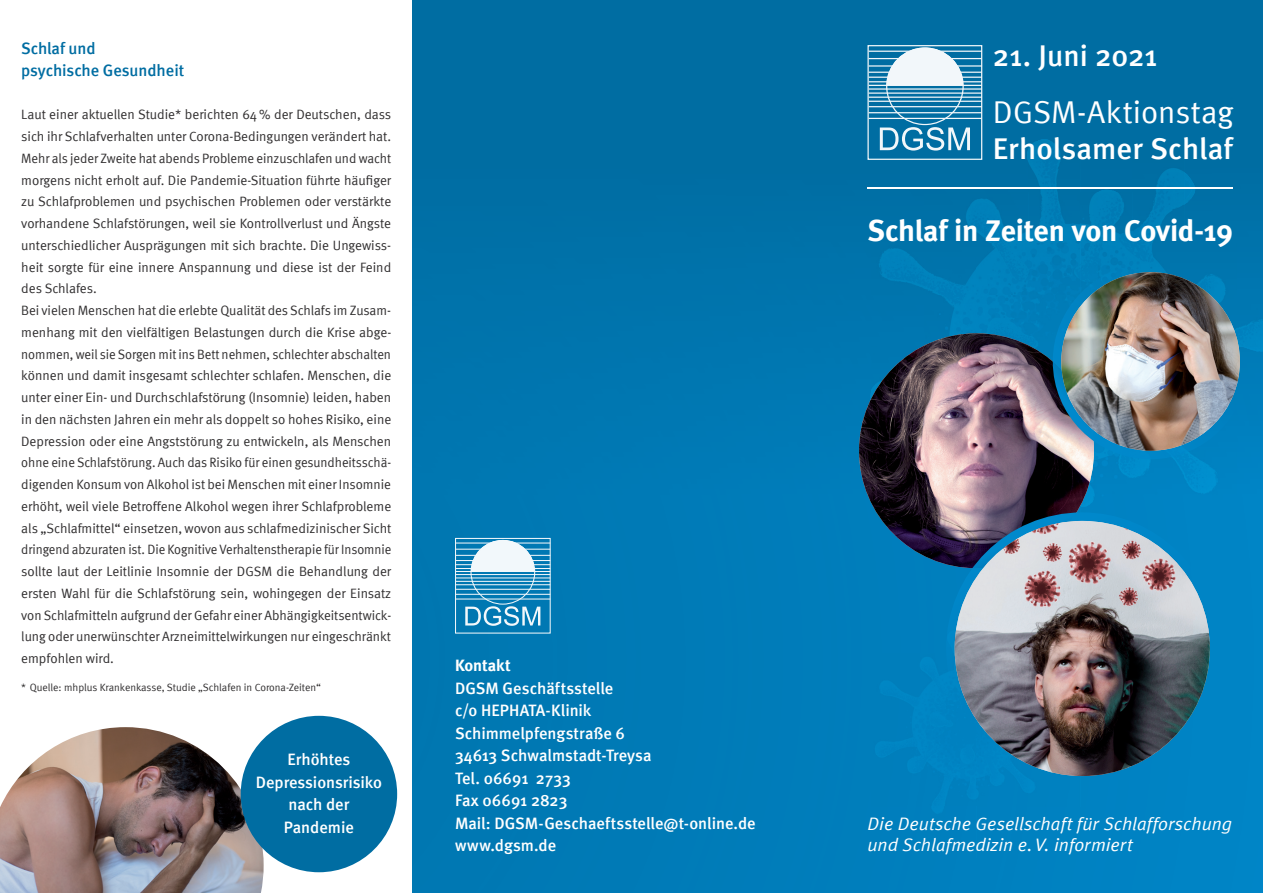
<style>
.page{position:relative;width:1263px;height:893px;background:#fff}
.page>*{position:absolute;margin:0;border:0;box-sizing:border-box;transform-origin:0 0}
.t1{font:31.5px "Meta Normal";letter-spacing:.005em;color:#fff}
.t2{font:500 30px "Meta";color:#fff}
.t3{font:700 30px "Meta";letter-spacing:-.01em;color:#fff}
.t4{font:italic 18px/21.6px "Meta Normal";color:#fff}
.t5{font:500 16.5px/22.5px "Meta";color:#fff}
.t6{font:500 16.5px/21.8px "Meta";letter-spacing:-.005em;color:#006da2}
.t7{font:700 16.5px "Meta";letter-spacing:-.005em;color:#fff}
.t8{font:13.5px/21.8px "Meta Normal";color:#312f30}
.t9{font:10.5px "Meta Normal";color:#312f30}
</style>
<div class="page">
<img style="left:412px;top:0;width:315px;height:893px">
<div style="left:727px;top:0;width:485px;height:205px;background:#006da2"></div>
<img style="left:1212px;top:0;width:51px;height:893px">
<div style="left:727px;top:205px;width:197px;height:162px;background:#0074ac"></div>
<img style="left:1185px;top:205px;width:28px;height:39px">
<div style="left:727px;top:367px;width:161px;height:526px;background:#007cba"></div>
<div style="left:1159px;top:437px;width:54px;height:456px;background:#0084c5"></div>
<div style="left:888px;top:528px;width:84px;height:109px;background:#007ebd"></div>
<div style="left:1051px;top:500px;width:108px;height:393px;background:#0082c3"></div>
<img style="left:888px;top:637px;width:36px;height:16px">
<div style="left:888px;top:807px;width:163px;height:86px;background:#0080bf"></div>
<img style="left:1247px;top:349px;width:16px;height:3px">
<svg style="left:870px;top:389px;width:2px;height:11px"></svg>
<img style="left:1027px;top:139px;width:24px;height:23px">
<img style="left:1097px;top:190px;width:20px;height:3px">
<img style="left:1185px;top:177px;width:8px;height:27px">
<svg style="left:1080px;top:500px;width:14px;height:10px"></svg>
<svg style="left:1185px;top:178px;width:7px;height:23px"></svg>
<svg style="left:1247px;top:346px;width:16px;height:3px"></svg>
<img style="left:1028px;top:142px;width:52px;height:102px">
<img style="left:1132px;top:142px;width:53px;height:102px">
<img style="left:924px;top:193px;width:104px;height:51px">
<img style="left:1080px;top:193px;width:53px;height:101px">
<img style="left:872px;top:244px;width:208px;height:51px">
<img style="left:1132px;top:244px;width:105px;height:51px">
<img style="left:924px;top:295px;width:339px;height:51px">
<img style="left:872px;top:346px;width:182px;height:50px">
<img style="left:1083px;top:448px;width:154px;height:52px">
<img style="left:924px;top:602px;width:30px;height:51px">
<div style="left:872px;top:653px;width:208px;height:154px;background:#0081bf"></div>
<div style="left:924px;top:806px;width:52px;height:52px;background:#007fbe"></div>
<hr style="left:869px;top:101px;width:113px;height:1px;background:#fff">
<hr style="left:869px;top:106px;width:113px;height:1px;background:#fff">
<hr style="left:869px;top:112px;width:113px;height:1px;background:#fff">
<hr style="left:869px;top:118px;width:113px;height:1px;background:#fff">
<div style="left:867px;top:45px;width:115px;height:115px;border:1px solid #fff"></div>
<svg style="left:886px;top:47px;width:78px;height:38px"></svg>
<hr style="left:869px;top:51px;width:113px;height:1px;background:#fff">
<hr style="left:869px;top:58px;width:113px;height:1px;background:#fff">
<hr style="left:869px;top:65px;width:113px;height:2px;background:#fff">
<hr style="left:869px;top:72px;width:113px;height:1px;background:#fff">
<hr style="left:869px;top:77px;width:113px;height:1px;background:#fff">
<hr style="left:869px;top:81px;width:113px;height:1px;background:#fff">
<hr style="left:869px;top:85px;width:113px;height:1px;background:#fff">
<hr style="left:869px;top:88px;width:113px;height:2px;background:#fff">
<hr style="left:869px;top:92px;width:113px;height:2px;background:#fff">
<hr style="left:869px;top:97px;width:113px;height:1px;background:#fff">
<svg style="left:880px;top:127px;width:90px;height:24px"></svg>
<img style="left:859px;top:333px;width:235px;height:235px;border-radius:117px">
<svg style="left:946px;top:512px;width:272px;height:272px;background:#0484c3"></svg>
<img style="left:955px;top:521px;width:255px;height:255px;border-radius:128px">
<div style="left:1053px;top:264px;width:195px;height:195px;background:linear-gradient(to bottom,#017eb9,#0186c8);border-radius:50%"></div>
<img style="left:1061px;top:272px;width:179px;height:179px;border-radius:89px">
<hr style="left:867px;top:187px;width:366px;height:1px;background:#fff">
<hr style="left:456px;top:584px;width:94px;height:1px;background:#fff">
<hr style="left:456px;top:589px;width:94px;height:1px;background:#fff">
<hr style="left:456px;top:594px;width:94px;height:1px;background:#fff">
<hr style="left:456px;top:598px;width:94px;height:1px;background:#fff">
<div style="left:455px;top:538px;width:96px;height:96px;border:1px solid #fff"></div>
<svg style="left:470px;top:539px;width:65px;height:32px"></svg>
<hr style="left:456px;top:542px;width:94px;height:2px;background:#fff">
<hr style="left:456px;top:549px;width:94px;height:1px;background:#fff">
<hr style="left:456px;top:555px;width:94px;height:1px;background:#fff">
<hr style="left:456px;top:560px;width:94px;height:1px;background:#fff">
<hr style="left:456px;top:564px;width:94px;height:1px;background:#fff">
<hr style="left:456px;top:568px;width:94px;height:1px;background:#fff">
<hr style="left:456px;top:571px;width:94px;height:1px;background:#fff">
<hr style="left:456px;top:574px;width:94px;height:1px;background:#fff">
<hr style="left:456px;top:577px;width:94px;height:1px;background:#fff">
<hr style="left:456px;top:581px;width:94px;height:1px;background:#fff">
<svg style="left:465px;top:606px;width:75px;height:20px"></svg>
<img style="left:0;top:727px;width:264px;height:166px">
<div style="left:241px;top:716px;width:156px;height:156px;background:#006da2;border-radius:50%"></div>
<p class="t6" style="left:21px;top:37px;width:165px">Schlaf und<br>psychische Gesundheit</p>
<p class="t8" style="left:21px;top:104px;width:372px">Laut einer aktuellen Studie* berichten 64 % der Deutschen, dass sich ihr Schlafverhalten unter Corona-Bedingungen verändert hat.<br>Mehr als jeder Zweite hat abends Probleme einzuschlafen und wacht morgens nicht erholt auf. Die Pandemie-Situation führte häufiger zu Schlafproblemen und psychischen Problemen oder verstärkte vorhandene Schlafstörungen, weil sie Kontrollverlust und Ängste unterschiedlicher Ausprägungen mit sich brachte. Die Ungewiss&shy;heit sorgte für eine innere Anspannung und diese ist der Feind des Schlafes.<br>Bei vielen Menschen hat die erlebte Qualität des Schlafs im Zusam&shy;menhang mit den vielfältigen Belastungen durch die Krise abge&shy;nommen, weil sie Sorgen mit ins Bett nehmen, schlechter abschalten können und damit insgesamt schlechter schlafen. Menschen, die unter einer Ein- und Durchschlafstörung (Insomnie) leiden, haben in den nächsten Jahren ein mehr als doppelt so hohes Risiko, eine Depression oder eine Angststörung zu entwickeln, als Menschen ohne eine Schlafstörung. Auch das Risiko für einen gesundheitsschä&shy;digenden Konsum von Alkohol ist bei Menschen mit einer Insomnie erhöht, weil viele Betroffene Alkohol wegen ihrer Schlafprobleme als „Schlafmittel“ einsetzen, wovon aus schlafmedizinischer Sicht dringend abzuraten ist. Die Kognitive Verhaltenstherapie für Insomnie sollte laut der Leitlinie Insomnie der DGSM die Behandlung der ersten Wahl für die Schlafstörung sein, wohingegen der Einsatz von Schlafmitteln aufgrund der Gefahr einer Abhängigkeitsentwick&shy;lung oder unerwünschter Arzneimittelwirkungen nur eingeschränkt empfohlen wird.</p>
<p class="t9" style="left:21px;top:681px;width:301px">* Quelle: mhplus Krankenkasse, Studie „Schlafen in Corona-Zeiten“</p>
<p class="t5" style="left:256px;top:748px;width:128px;text-align:center">Erhöhtes<br>Depressionsrisiko nach der<br>Pandemie</p>
<p class="t7" style="left:455px;top:656px;width:57px">Kontakt</p>
<p class="t5" style="left:455px;top:677px;width:302px">DGSM Geschäftsstelle<br>c/o HEPHATA-Klinik<br>Schimmelpfengstraße 6<br>34613 Schwalmstadt-Treysa<br>Tel. 06691 2733<br>Fax 06691 2823<br>Mail: DGSM-Geschaeftsstelle@t-online.de www.dgsm.de</p>
<h2 class="t2" style="left:993px;top:38px;width:166px">21. Juni 2021</h2>
<h1 class="t1" style="left:993px;top:94px;width:242px">DGSM-Aktionstag</h1>
<h2 class="t2" style="left:993px;top:131px;width:241px">Erholsamer Schlaf</h2>
<h2 class="t3" style="left:867px;top:212px;width:367px">Schlaf in Zeiten von Covid-19</h2>
<h3 class="t4" style="left:867px;top:812px;width:366px">Die Deutsche Gesellschaft für Schlafforschung und Schlafmedizin e.V. informiert</h3>
</div>
